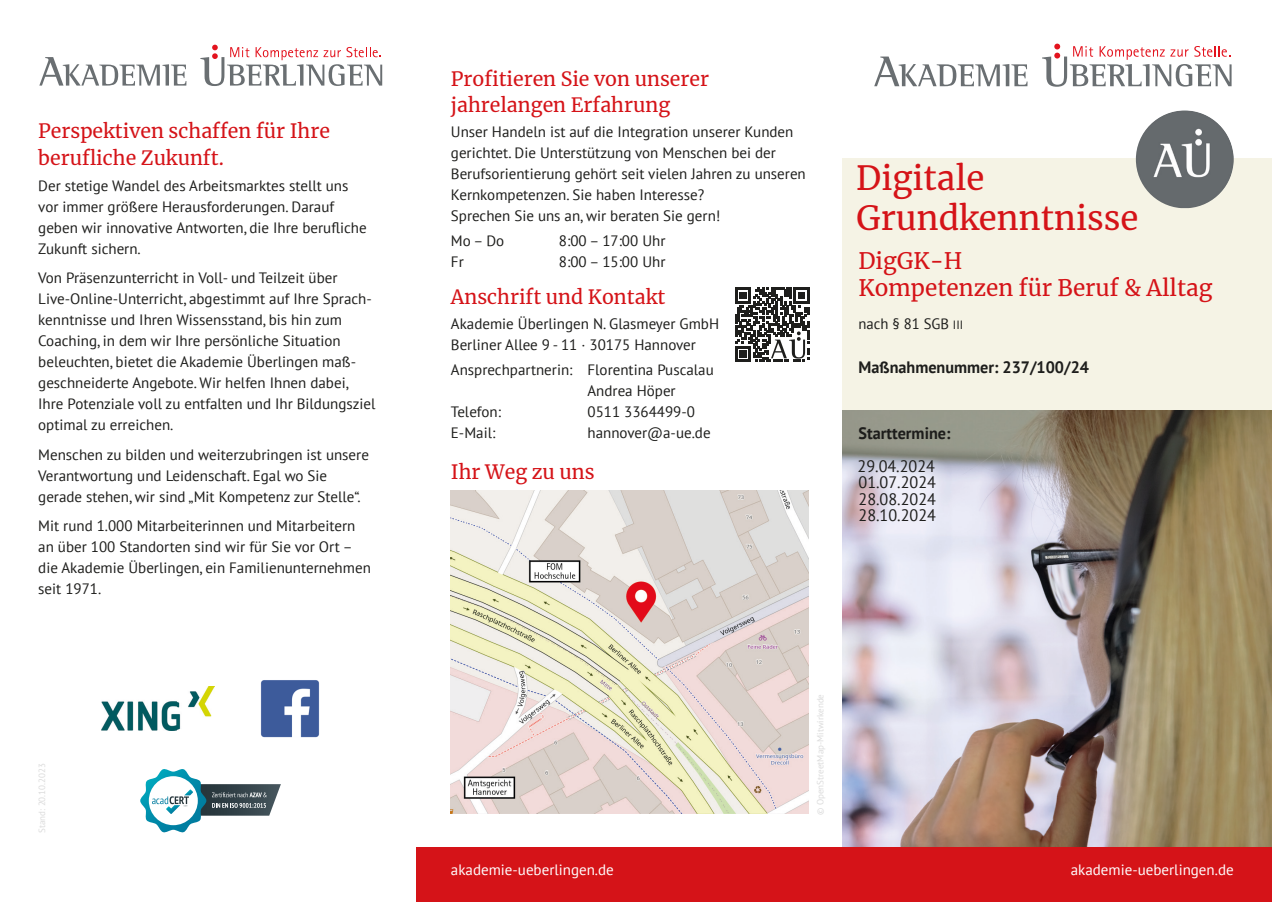
<style>
.page{position:relative;width:1272px;height:902px;background:#fff}
.page>*{position:absolute;margin:0;border:0;box-sizing:border-box;transform-origin:0 0}
.t1{font:33px/39.6px "Merriweather";color:#d51318}
.t2{font:22.5px/27px "Merriweather";color:#d51318}
.t3{font:19.5px/25.5px "Merriweather";color:#d51318}
.t4{font:16.5px/16.5px "PT Sans";color:#1d1d1b;text-align:justify}
.t5{font:700 16.5px "PT Sans";color:#1d1d1b}
.t6{font:15px/21px "PT Sans";color:#1d1d1b}
.t7{font:15px "PT Sans";color:#fff}
.t8{font:9px "PT Sans";color:#dadada}
.s1{font-size:12px}
</style>
<div class="page">
<img style="left:842px;top:409px;width:429px;height:438px">
<div style="left:842px;top:158px;width:429px;height:251px;background:#f5f3e5"></div>
<svg style="left:874px;top:57px;width:153px;height:29px"></svg>
<svg style="left:1042px;top:44px;width:189px;height:43px"></svg>
<svg style="left:39px;top:57px;width:147px;height:29px"></svg>
<svg style="left:200px;top:45px;width:182px;height:41px"></svg>
<div style="left:417px;top:847px;width:854px;height:54px;background:#d51318"></div>
<img style="left:102px;top:686px;width:112px;height:44px">
<img style="left:261px;top:680px;width:58px;height:57px">
<svg style="left:140px;top:769px;width:141px;height:64px"></svg>
<img style="left:1135px;top:110px;width:98px;height:98px;border-radius:48px">
<svg style="left:735px;top:287px;width:74px;height:75px"></svg>
<img style="left:451px;top:490px;width:357px;height:323px">
<h3 class="t3" style="left:38px;top:117px;width:293px;line-height:27px">Perspektiven schaffen für Ihre berufliche Zukunft.</h3>
<p class="t6" style="left:38px;top:174px;width:330px">Der stetige Wandel des Arbeitsmarktes stellt uns vor immer größere Herausforderungen. Darauf geben wir innovative Antworten, die Ihre berufliche Zukunft sichern.</p>
<p class="t6" style="left:38px;top:267px;width:339px">Von Präsenzunterricht in Voll- und Teilzeit über Live-Online-Unterricht, abgestimmt auf Ihre Sprach&shy;kenntnisse und Ihren Wissensstand, bis hin zum Coaching, in dem wir Ihre persönliche Situation beleuchten, bietet die Akademie Überlingen maß&shy;geschneiderte Angebote. Wir helfen Ihnen dabei, Ihre Potenziale voll zu entfalten und Ihr Bildungsziel optimal zu erreichen.</p>
<p class="t6" style="left:38px;top:443px;width:332px">Menschen zu bilden und weiterzubringen ist unsere<br>Verantwortung und Leidenschaft. Egal wo Sie gerade stehen, wir sind „Mit Kompetenz zur Stelle“.</p>
<p class="t6" style="left:38px;top:515px;width:334px">Mit rund 1.000 Mitarbeiterinnen und Mitarbeitern an über 100 Standorten sind wir für Sie vor Ort – die Akademie Überlingen, ein Familienunternehmen seit 1971.</p>
<p class="t8" style="left:36px;top:832px;width:71px;rotate:-90deg">Stand: 20.10.2023</p>
<h3 class="t3" style="left:451px;top:66px;width:259px">Profitieren Sie von unserer jahrelangen Erfahrung</h3>
<p class="t6" style="left:451px;top:121px;width:356px">Unser Handeln ist auf die Integration unserer Kunden gerichtet. Die Unterstützung von Menschen bei der Berufsorientierung gehört seit vielen Jahren zu unseren Kernkompetenzen. Sie haben Interesse?<br>Sprechen Sie uns an, wir beraten Sie gern!</p>
<p class="t6" style="left:451px;top:230px;width:55px">Mo – Do</p>
<p class="t6" style="left:559px;top:230px;width:108px">8:00 – 17:00 Uhr</p>
<p class="t6" style="left:451px;top:251px;width:14px">Fr</p>
<p class="t6" style="left:559px;top:251px;width:108px">8:00 – 15:00 Uhr</p>
<h3 class="t3" style="left:451px;top:283px;width:216px">Anschrift und Kontakt</h3>
<p class="t6" style="left:451px;top:313px;width:270px">Akademie Überlingen N. Glasmeyer GmbH<br>Berliner Allee 9 - 11 · 30175 Hannover</p>
<p class="t6" style="left:451px;top:359px;width:264px">Ansprechpartnerin: Florentina Puscalau</p>
<p class="t6" style="left:587px;top:380px;width:90px">Andrea Höper</p>
<p class="t6" style="left:451px;top:401px;width:52px">Telefon:</p>
<p class="t6" style="left:587px;top:401px;width:109px">0511 3364499-0</p>
<p class="t6" style="left:451px;top:422px;width:46px">E-Mail:</p>
<p class="t6" style="left:587px;top:422px;width:125px">hannover@a-ue.de</p>
<h3 class="t3" style="left:451px;top:458px;width:145px">Ihr Weg zu uns</h3>
<h1 class="t1" style="left:856px;top:157px;width:283px">Digitale<br>Grundkenntnisse</h1>
<h2 class="t2" style="left:858px;top:246px;width:355px">DigGK-H<br>Kompetenzen für Beruf &amp; Alltag</h2>
<p class="t6" style="left:858px;top:312px;width:106px">nach § 81 SGB <span class="s1">III</span></p>
<p class="t5" style="left:858px;top:356px;width:232px">Maßnahmenummer: 237/100/24</p>
<p class="t5" style="left:858px;top:422px;width:93px">Starttermine:</p>
<p class="t4" style="left:857px;top:457px;width:80px">29.04.2024<br>01.07.2024<br>28.08.2024<br>28.10.2024</p>
<p class="t8" style="left:814px;top:814px;width:122px;rotate:-90deg">© OpenStreetMap-Mitwirkende</p>
<p class="t7" style="left:451px;top:860px;width:164px">akademie-ueberlingen.de</p>
<p class="t7" style="left:1070px;top:860px;width:164px">akademie-ueberlingen.de</p>
</div>
